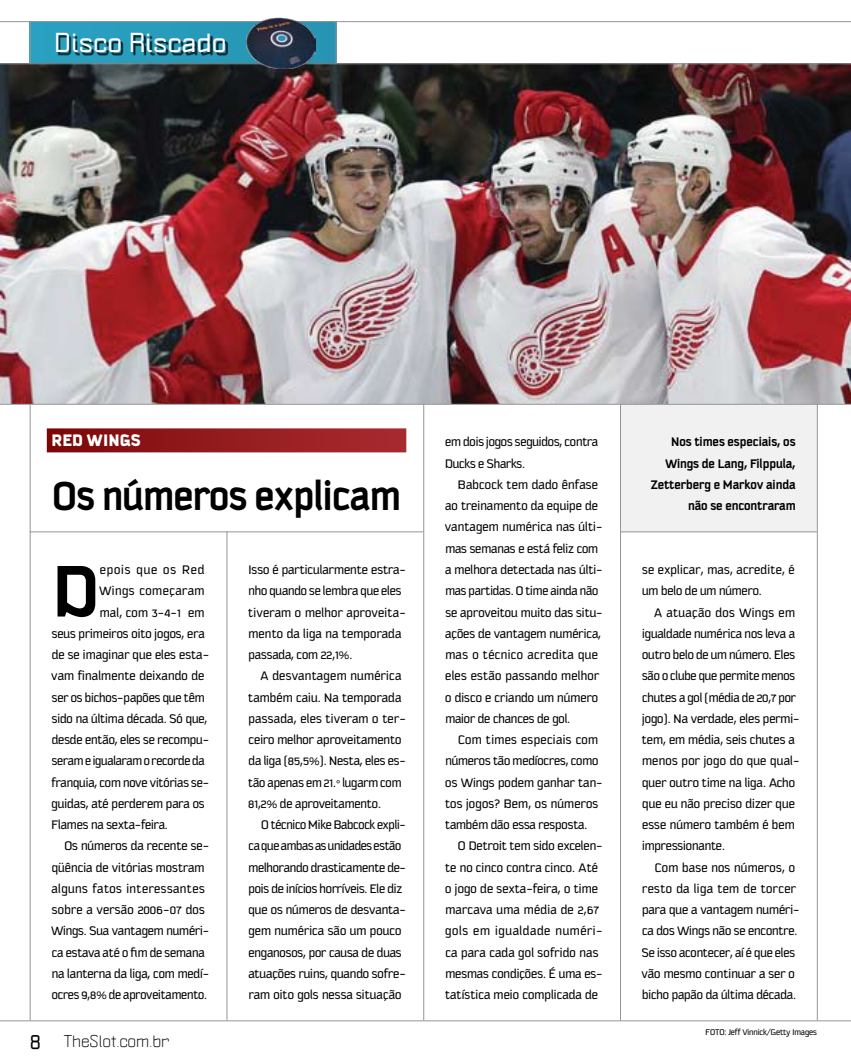
<style>
.page{position:relative;width:851px;height:1063px;background:#fff}
.page>*{position:absolute;margin:0;border:0;box-sizing:border-box;transform-origin:0 0}
.t1{font:700 79.05px "Kautiva Pro";color:#000}
.t2{font:700 43.5px "Kautiva Pro";letter-spacing:-.01em;color:#000}
.t3{font:700 24px "Politica XT";letter-spacing:.005em;color:#fff}
.t4{font:900 18px "Kautiva Pro";color:#fff}
.t5{font:15px "Politica XT";color:#000}
.t6{font:13.5px/21.3px "Kautiva Pro";color:#000}
.t7{font:700 13.5px/21.3px "Kautiva Pro";color:#000;text-align:right}
.t8{font:13.5px/21.3px "Kautiva Pro";letter-spacing:.02em;color:#000}
.t9{font:13.5px "Kautiva Pro";letter-spacing:.035em;color:#000}
.t10{font:13.5px "Kautiva Pro";letter-spacing:.04em;color:#000}
.t11{font:13.5px "Kautiva Pro";letter-spacing:.065em;color:#000}
.t12{font:9px "Kautiva Pro";color:#000}
</style>
<div class="page">
<div style="left:30px;top:21px;width:306px;height:43px;background:linear-gradient(to bottom,#2694b2,#2694b2)"></div>
<div style="left:620px;top:404px;width:196px;height:127px;background:#f1f1f2"></div>
<div style="left:30px;top:23px;width:236px;height:45px;background:#000;opacity:.75"></div>
<div style="left:47px;top:428px;width:359px;height:24px;background:linear-gradient(to right,#7d090a,#a82d31)"></div>
<img style="left:0;top:64px;width:850px;height:340px">
<hr style="left:30px;top:21px;width:1px;height:43px;background:#939598">
<hr style="left:336px;top:21px;width:1px;height:43px;background:#939598">
<hr style="left:0;top:21px;width:850px;height:1px;background:#939598">
<hr style="left:0;top:63px;width:850px;height:1px;background:#939598">
<hr style="left:0;top:404px;width:850px;height:1px;background:#939598">
<hr style="left:0;top:1020px;width:850px;height:1px;background:#939598">
<hr style="left:620px;top:404px;width:1px;height:616px;background:#939598">
<hr style="left:816px;top:404px;width:1px;height:616px;background:#939598">
<hr style="left:30px;top:404px;width:1px;height:616px;background:#939598">
<hr style="left:226px;top:531px;width:1px;height:489px;background:#939598">
<hr style="left:423px;top:404px;width:1px;height:616px;background:#939598">
<hr style="left:620px;top:531px;width:196px;height:1px;background:#939598">
<hr style="left:30px;top:531px;width:393px;height:1px;background:#939598">
<img style="left:247px;top:17px;width:69px;height:51px">
<h3 class="t3" style="left:54px;top:26px;width:174px">Disco Riscado</h3>
<h3 class="t4" style="left:51px;top:430px;width:91px">RED WINGS</h3>
<h2 class="t2" style="left:52px;top:473px;width:350px">Os números explicam</h2>
<h1 class="t1" style="left:52px;top:548px;width:48px">D</h1>
<p class="t11" style="left:100px;top:563px;width:106px">epois que os Red</p>
<p class="t10" style="left:99px;top:584px;width:107px">Wings começaram</p>
<p class="t6" style="left:100px;top:602px;width:106px">mal, com 3-4-1 em</p>
<p class="t6" style="left:52px;top:623px;width:154px">seus primeiros oito jogos, era</p>
<p class="t6" style="left:52px;top:644px;width:159px">de se imaginar que eles esta-</p>
<p class="t6" style="left:51px;top:665px;width:154px">vam finalmente deixando de</p>
<p class="t6" style="left:52px;top:687px;width:154px">ser os bichos-papões que têm</p>
<p class="t6" style="left:52px;top:708px;width:157px">sido na última década. Só que,</p>
<p class="t6" style="left:52px;top:729px;width:159px">desde então, eles se recompu-</p>
<p class="t6" style="left:52px;top:751px;width:154px">seram e igualaram o recorde da</p>
<p class="t6" style="left:51px;top:772px;width:159px">franquia, com nove vitórias se-</p>
<p class="t6" style="left:52px;top:793px;width:154px">guidas, até perderem para os</p>
<p class="t6" style="left:52px;top:814px;width:118px">Flames na sexta-feira.</p>
<p class="t6" style="left:64px;top:836px;width:146px">Os números da recente se-</p>
<p class="t6" style="left:52px;top:857px;width:154px">qüência de vitórias mostram</p>
<p class="t9" style="left:52px;top:881px;width:155px">alguns fatos interessantes</p>
<p class="t8" style="left:52px;top:899px;width:154px">sobre a versão 2006-07 dos</p>
<p class="t6" style="left:51px;top:921px;width:159px">Wings. Sua vantagem numéri-</p>
<p class="t6" style="left:52px;top:942px;width:154px">ca estava até o fim de semana</p>
<p class="t6" style="left:52px;top:963px;width:159px">na lanterna da liga, com medí-</p>
<p class="t6" style="left:52px;top:984px;width:157px">ocres 9,8% de aproveitamento.</p>
<p class="t5" style="left:64px;top:1032px;width:107px">TheSlot.com.br</p>
<p class="t6" style="left:248px;top:559px;width:159px">Isso é particularmente estra&shy;nho quando se lembra que eles tiveram o melhor aproveita&shy;mento da liga na temporada passada, com 22,1%.</p>
<p class="t6" style="left:248px;top:665px;width:159px;text-indent:12px">A desvantagem numérica também caiu. Na temporada passada, eles tiveram o ter&shy;ceiro melhor aproveitamento da liga (85,5%). Nesta, eles es&shy;tão apenas em 21.° lugarm com<br>81,2% de aproveitamento.</p>
<p class="t6" style="left:248px;top:814px;width:159px;text-indent:13px">O técnico Mike Babcock expli&shy;ca que ambas as unidades estão melhorando drasticamente de&shy;pois de inícios horríveis. Ele diz que os números de desvanta&shy;gem numérica são um pouco enganosos, por causa de duas atuações ruins, quando sofre&shy;ram oito gols nessa situação</p>
<p class="t6" style="left:445px;top:432px;width:154px">em dois jogos seguidos, contra<br>Ducks e Sharks.</p>
<p class="t6" style="left:445px;top:474px;width:159px;text-indent:13px">Babcock tem dado ênfase ao treinamento da equipe de vantagem numérica nas últi&shy;mas semanas e está feliz com a melhora detectada nas últi&shy;mas partidas. O time ainda não se aproveitou muito das situ&shy;ações de vantagem numérica, mas o técnico acredita que eles estão passando melhor o disco e criando um número maior de chances de gol.</p>
<p class="t6" style="left:445px;top:729px;width:159px;text-indent:13px">Com times especiais com números tão medíocres, como os Wings podem ganhar tan&shy;tos jogos? Bem, os números também dão essa resposta.</p>
<p class="t6" style="left:445px;top:836px;width:159px;text-indent:13px">O Detroit tem sido excelen&shy;te no cinco contra cinco. Até o jogo de sexta-feira, o time marcava uma média de 2,67 gols em igualdade numéri&shy;ca para cada gol sofrido nas mesmas condições. É uma es&shy;tatística meio complicada de</p>
<p class="t7" style="left:650px;top:431px;width:146px">Nos times especiais, os<br>Wings de Lang, Filppula,<br>Zetterberg e Markov ainda não se encontraram</p>
<p class="t8" style="left:642px;top:559px;width:154px">se explicar, mas, acredite, é um belo de um número.</p>
<p class="t6" style="left:641px;top:602px;width:159px;text-indent:12px">A atuação dos Wings em igualdade numérica nos leva a outro belo de um número. Eles são o clube que permite menos chutes a gol (média de 20,7 por jogo). Na verdade, eles permi&shy;tem, em média, seis chutes a menos por jogo do que qual&shy;quer outro time na liga. Acho que eu não preciso dizer que esse número também é bem impressionante.</p>
<p class="t6" style="left:641px;top:857px;width:159px;text-indent:13px">Com base nos números, o resto da liga tem de torcer para que a vantagem numéri&shy;ca dos Wings não se encontre.<br>Se isso acontecer, aí é que eles vão mesmo continuar a ser o bicho papão da última década.</p>
<p class="t12" style="left:705px;top:1028px;width:113px">FOTO: Jeff Vinnick/Getty Images</p>
</div>
